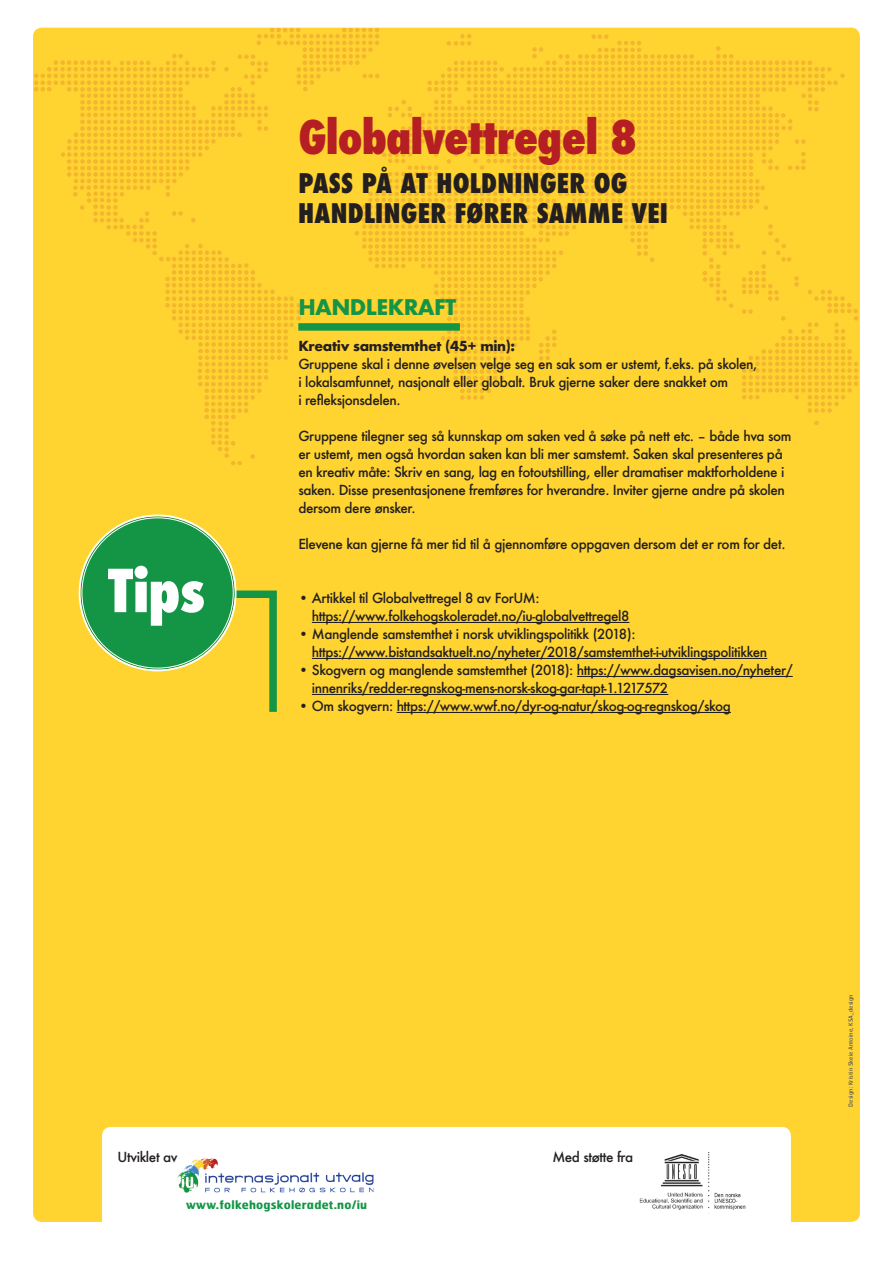
<style>
.page{position:relative;width:893px;height:1263px;background:#fff}
.page>*{position:absolute;margin:0;border:0;box-sizing:border-box;transform-origin:0 0}
.t1{font:800 condensed 57.6px "Futura";color:#fff}
.t2{font:800 condensed 45px "Futura";color:#b51f23}
.t3{font:800 condensed 26.4px/30px "Futura";letter-spacing:.01em;color:#231f20}
.t4{font:700 21px "Futura";letter-spacing:-.03em;color:#149546}
.t5{font:500 13.5px/18px "Futura";letter-spacing:-.03em;color:#231f20}
.t6{font:700 13.5px "Futura";letter-spacing:-.03em;color:#231f20}
.t7{font:700 11.7px "Hermes";letter-spacing:.02em;color:#149546}
.t8{font:5.85px "Hermes";letter-spacing:.02em;color:#57585a}
</style>
<div class="page">
<div style="left:33px;top:28px;width:827px;height:1194px;background:#ffd431;border-radius:9px"></div>
<svg style="left:34px;top:28px;width:826px;height:437px"></svg>
<hr style="left:312px;top:622px;width:317px;height:1px;background:#231f20">
<hr style="left:312px;top:658px;width:455px;height:1px;background:#231f20">
<hr style="left:577px;top:676px;width:216px;height:1px;background:#231f20">
<hr style="left:312px;top:694px;width:356px;height:1px;background:#231f20">
<hr style="left:397px;top:712px;width:334px;height:1px;background:#231f20">
<div style="left:269px;top:596px;width:8px;height:116px;background:#149546"></div>
<div style="left:227px;top:590px;width:50px;height:8px;background:#149546"></div>
<div style="left:80px;top:516px;width:155px;height:153px;background:#149546;border-radius:50%"></div>
<div style="left:102px;top:1127px;width:689px;height:136px;background:#fff;border-radius:9px"></div>
<img style="left:177px;top:1159px;width:196px;height:34px">
<img style="left:639px;top:1152px;width:107px;height:58px">
<div style="left:298px;top:323px;width:162px;height:8px;background:#149546"></div>
<h1 class="t1" style="left:108px;top:551px;width:98px">TIPS</h1>
<h2 class="t2" style="left:298px;top:107px;width:340px">GLOBALVETTREGEL 8</h2>
<h3 class="t3" style="left:298px;top:168px;width:371px">PASS PÅ AT HOLDNINGER OG<br>HANDLINGER FØRER SAMME VEI</h3>
<h3 class="t4" style="left:298px;top:292px;width:159px">HANDLEKRAFT</h3>
<p class="t6" style="left:298px;top:336px;width:218px">Kreativ samstemthet (45+ min):</p>
<p class="t5" style="left:298px;top:355px;width:460px">Gruppene skal i denne øvelsen velge seg en sak som er ustemt, f.eks. på skolen, i lokalsamfunnet, nasjonalt eller globalt. Bruk gjerne saker dere snakket om<br>i refleksjonsdelen.</p>
<p class="t5" style="left:298px;top:427px;width:495px">Gruppene tilegner seg så kunnskap om saken ved å søke på nett etc. – både hva som er ustemt, men også hvordan saken kan bli mer samstemt. Saken skal presenteres på en kreativ måte: Skriv en sang, lag en fotoutstilling, eller dramatiser maktforholdene i saken. Disse presentasjonene fremføres for hverandre. Inviter gjerne andre på skolen dersom dere ønsker.</p>
<p class="t5" style="left:298px;top:535px;width:489px">Elevene kan gjerne få mer tid til å gjennomføre oppgaven dersom det er rom for det.</p>
<p class="t5" style="left:312px;top:589px;width:319px;text-indent:-14px">• Artikkel til Globalvettregel 8 av ForUM: https://www.folkehogskoleradet.no/iu-globalvettregel8</p>
<p class="t5" style="left:312px;top:625px;width:457px;text-indent:-14px">• Manglende samstemthet i norsk utviklingspolitikk (2018): https://www.bistandsaktuelt.no/nyheter/2018/samstemthet-i-utviklingspolitikken</p>
<p class="t5" style="left:312px;top:661px;width:482px;text-indent:-14px">• Skogvern og manglende samstemthet (2018): https://www.dagsavisen.no/nyheter/ innenriks/redder-regnskog-mens-norsk-skog-gar-tapt-1.1217572</p>
<p class="t5" style="left:298px;top:697px;width:434px">• Om skogvern: https://www.wwf.no/dyr-og-natur/skog-og-regnskog/skog</p>
<p class="t5" style="left:117px;top:1148px;width:62px">Utviklet av</p>
<p class="t5" style="left:552px;top:1148px;width:82px">Med støtte fra</p>
<p class="t7" style="left:186px;top:1197px;width:183px">www.folkehogskoleradet.no/iu</p>
<p class="t8" style="left:847px;top:1106px;width:114px;rotate:-90deg">Design: Kristin Skeie Antoine, KSA_design</p>
</div>
